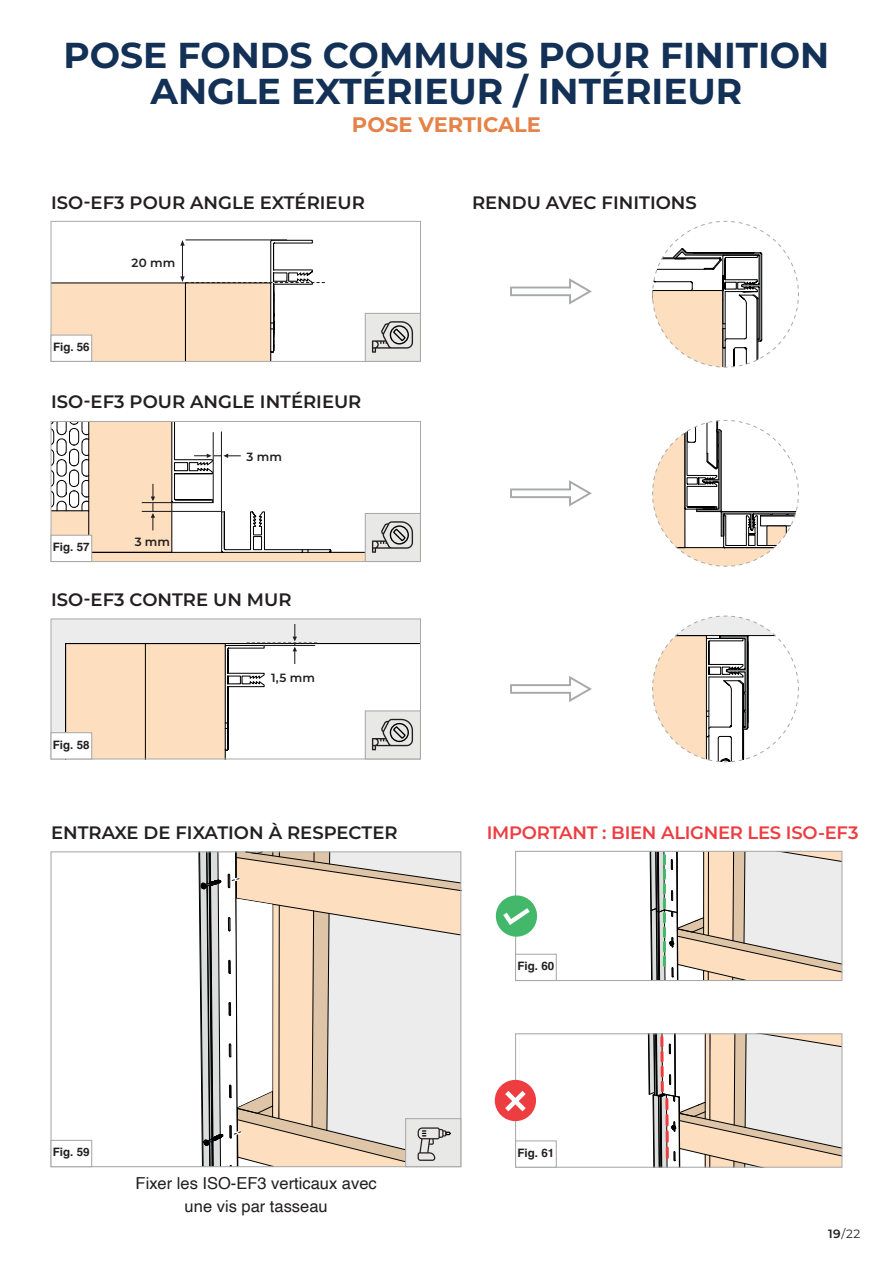
<style>
.page{position:relative;width:893px;height:1263px;background:#fff}
.page>*{position:absolute;margin:0;border:0;box-sizing:border-box;transform-origin:0 0}
.t1{font:700 36px/36px "Montserrat";color:#133056;text-align:center}
.t2{font:700 21px "Montserrat";color:#e58247}
.t3{font:600 18px "Montserrat";color:#231f20}
.t4{font:600 18px "Montserrat";letter-spacing:-.015em;color:#ee3d41}
.t5{font:16.5px/22.5px "Helvetica";color:#231f20;text-align:center}
.t6{font:12px "Montserrat";color:#231f20}
.t7{font:600 11.85px "Montserrat";letter-spacing:.005em;color:#231f20}
.t8{font:700 11.55px "Helvetica";color:#231f20}
.s1{font-weight:600}
</style>
<div class="page">
<div style="left:53px;top:620px;width:366px;height:112px;background:#ebeceb"></div>
<div style="left:51px;top:618px;width:370px;height:141px;border:1px solid #a7a9a9"></div>
<div style="left:365px;top:313px;width:56px;height:49px;background:#e8e9e7;border:1px solid #a7a9a9"></div>
<svg style="left:372px;top:321px;width:41px;height:32px"></svg>
<svg style="left:652px;top:220px;width:147px;height:148px"></svg>
<svg style="left:652px;top:420px;width:147px;height:147px"></svg>
<svg style="left:652px;top:615px;width:147px;height:148px"></svg>
<svg style="left:510px;top:278px;width:82px;height:27px"></svg>
<svg style="left:510px;top:480px;width:82px;height:26px"></svg>
<svg style="left:510px;top:676px;width:82px;height:26px"></svg>
<svg style="left:51px;top:221px;width:280px;height:140px"></svg>
<hr style="left:182px;top:242px;width:1px;height:36px;background:#231f20">
<div style="left:51px;top:335px;width:41px;height:27px;background:#fff;border:1px solid #a7a9a9"></div>
<div style="left:51px;top:732px;width:41px;height:27px;background:#fff;border:1px solid #a7a9a9"></div>
<svg style="left:50px;top:421px;width:370px;height:141px"></svg>
<svg style="left:65px;top:624px;width:355px;height:135px"></svg>
<svg style="left:190px;top:851px;width:272px;height:316px"></svg>
<div style="left:495px;top:1080px;width:41px;height:41px;background:#ee3d41;border-radius:50%"></div>
<svg style="left:495px;top:851px;width:348px;height:130px"></svg>
<svg style="left:505px;top:1034px;width:338px;height:133px"></svg>
<div style="left:51px;top:1140px;width:41px;height:27px;background:#fff;border:1px solid #a7a9a9"></div>
<div style="left:515px;top:954px;width:42px;height:27px;background:#fff;border:1px solid #a7a9a9"></div>
<div style="left:515px;top:1140px;width:42px;height:28px;background:#fff;border:1px solid #a7a9a9"></div>
<h1 class="t1" style="left:64px;top:35px;width:767px">POSE FONDS COMMUNS POUR FINITION<br>ANGLE EXTÉRIEUR / INTÉRIEUR</h1>
<p class="t2" style="left:352px;top:109px;width:191px">POSE VERTICALE</p>
<p class="t3" style="left:51px;top:190px;width:315px">ISO-EF3 POUR ANGLE EXTÉRIEUR</p>
<p class="t3" style="left:472px;top:190px;width:226px">RENDU AVEC FINITIONS</p>
<p class="t8" style="left:53px;top:340px;width:38px">Fig. 56</p>
<p class="t7" style="left:132px;top:254px;width:45px">20 mm</p>
<p class="t3" style="left:51px;top:389px;width:312px">ISO-EF3 POUR ANGLE INTÉRIEUR</p>
<p class="t8" style="left:53px;top:540px;width:38px">Fig. 57</p>
<p class="t7" style="left:135px;top:534px;width:37px">3 mm</p>
<p class="t7" style="left:247px;top:448px;width:37px">3 mm</p>
<p class="t3" style="left:51px;top:587px;width:242px">ISO-EF3 CONTRE UN MUR</p>
<p class="t8" style="left:53px;top:738px;width:38px">Fig. 58</p>
<p class="t7" style="left:271px;top:669px;width:45px">1,5 mm</p>
<p class="t3" style="left:51px;top:819px;width:348px">ENTRAXE DE FIXATION À RESPECTER</p>
<p class="t4" style="left:487px;top:819px;width:373px">IMPORTANT : BIEN ALIGNER LES ISO-EF3</p>
<p class="t8" style="left:53px;top:1145px;width:38px">Fig. 59</p>
<p class="t5" style="left:136px;top:1173px;width:243px">Fixer les ISO-EF3 verticaux avec une vis par tasseau</p>
<p class="t8" style="left:517px;top:959px;width:38px">Fig. 60</p>
<p class="t8" style="left:517px;top:1146px;width:38px">Fig. 61</p>
<p class="t6" style="left:828px;top:1226px;width:34px"><span class="s1">19</span>/22</p>
</div>
